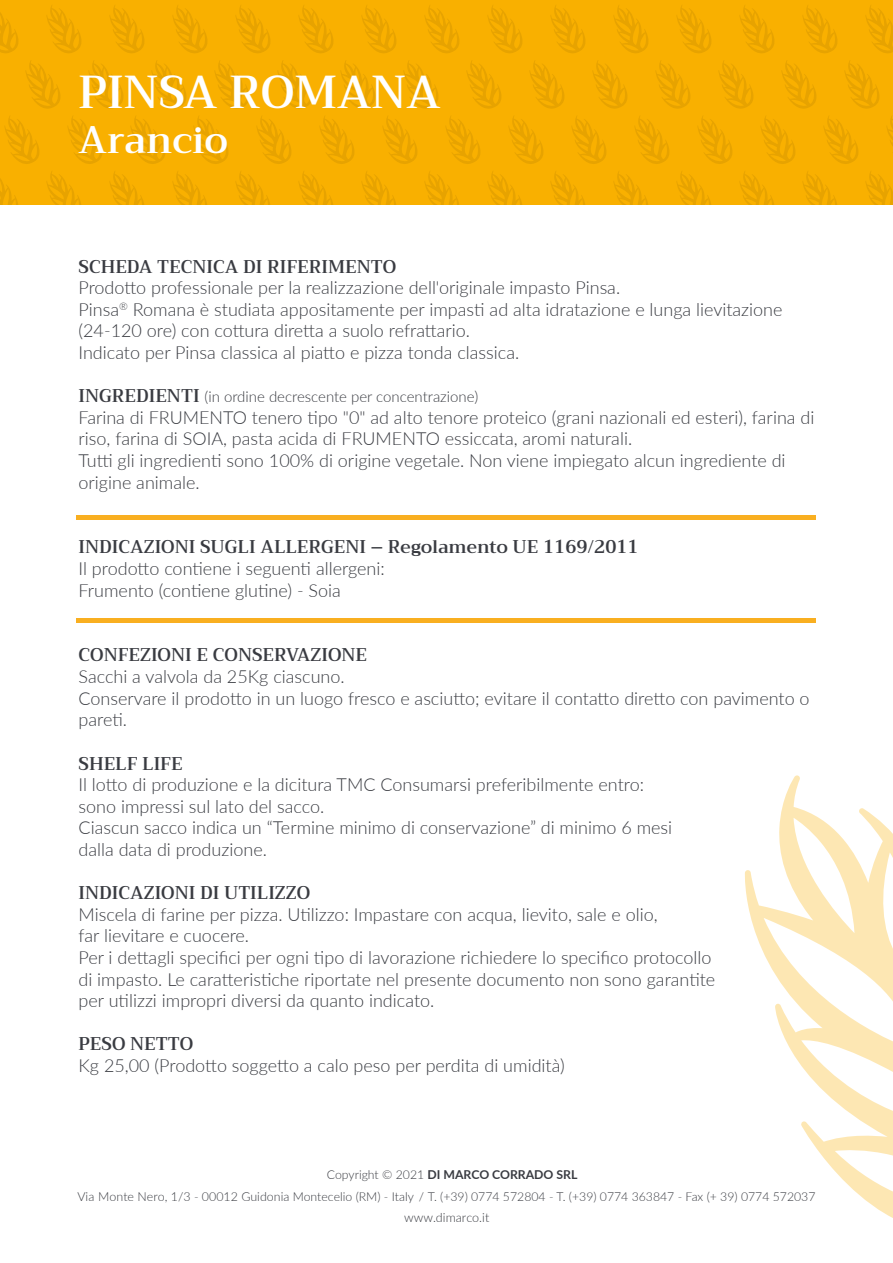
<style>
.page{position:relative;width:893px;height:1263px;background:#fff}
.page>*{position:absolute;margin:0;border:0;box-sizing:border-box;transform-origin:0 0}
.t1{font:600 45px "Trirong";color:#fff}
.t2{font:600 37.5px "Trirong";color:#fff}
.t3{font:300 18px/21.6px "Lato";color:#393b41}
.t4{font:600 18px "Trirong";color:#393b41}
.t5{font:300 15px "Lato";color:#393b41}
.t6{font:300 12.6px "Lato";color:#393b41}
.t7{font:300 12.3px/21.5px "Lato";color:#393b41}
.s1{font-family:"Trirong";font-weight:600;font-size:18px}
.s2{font-weight:700}
.s3{font-size:12.45px}
</style>
<div class="page">
<svg style="left:0;top:0;width:893px;height:205px;background:#f5ad00"></svg>
<div style="left:77px;top:515px;width:739px;height:5px;background:#f9af20"></div>
<div style="left:77px;top:618px;width:739px;height:5px;background:#f9af20"></div>
<svg style="left:745px;top:775px;width:148px;height:443px"></svg>
<h1 class="t1" style="left:79px;top:56px;width:364px">PINSA ROMANA</h1>
<h2 class="t2" style="left:79px;top:110px;width:151px">Arancio</h2>
<p class="t4" style="left:79px;top:252px;width:319px">SCHEDA TECNICA DI RIFERIMENTO</p>
<p class="t3" style="left:79px;top:276px;width:705px">Prodotto professionale per la realizzazione dell'originale impasto Pinsa.<br>Pinsa<sup>®</sup> Romana è studiata appositamente per impasti ad alta idratazione e lunga lievitazione (24-120 ore) con cottura diretta a suolo refrattario.<br>Indicato per Pinsa classica al piatto e pizza tonda classica.</p>
<p class="t5" style="left:79px;top:386px;width:401px"><span class="s1">INGREDIENTI</span> (in ordine decrescente per concentrazione)</p>
<p class="t3" style="left:79px;top:406px;width:737px">Farina di FRUMENTO tenero tipo "0" ad alto tenore proteico (grani nazionali ed esteri), farina di riso, farina di SOIA, pasta acida di FRUMENTO essiccata, aromi naturali.<br>Tutti gli ingredienti sono 100% di origine vegetale. Non viene impiegato alcun ingrediente di origine animale.</p>
<p class="t4" style="left:79px;top:533px;width:562px">INDICAZIONI SUGLI ALLERGENI – Regolamento UE 1169/2011</p>
<p class="t3" style="left:79px;top:557px;width:308px">Il prodotto contiene i seguenti allergeni:<br>Frumento (contiene glutine) - Soia</p>
<p class="t4" style="left:79px;top:641px;width:290px">CONFEZIONI E CONSERVAZIONE</p>
<p class="t3" style="left:79px;top:665px;width:733px">Sacchi a valvola da 25Kg ciascuno.<br>Conservare il prodotto in un luogo fresco e asciutto; evitare il contatto diretto con pavimento o pareti.</p>
<p class="t4" style="left:79px;top:749px;width:106px">SHELF LIFE</p>
<p class="t3" style="left:79px;top:773px;width:595px">Il lotto di produzione e la dicitura TMC Consumarsi preferibilmente entro: sono impressi sul lato del sacco.<br>Ciascun sacco indica un “Termine minimo di conservazione” di minimo 6 mesi dalla data di produzione.</p>
<p class="t4" style="left:79px;top:878px;width:233px">INDICAZIONI DI UTILIZZO</p>
<p class="t3" style="left:79px;top:903px;width:638px">Miscela di farine per pizza. Utilizzo: Impastare con acqua, lievito, sale e olio,<br>far lievitare e cuocere.<br>Per i dettagli specifici per ogni tipo di lavorazione richiedere lo specifico protocollo di impasto. Le caratteristiche riportate nel presente documento non sono garantite per utilizzi impropri diversi da quanto indicato.</p>
<p class="t4" style="left:79px;top:1029px;width:116px">PESO NETTO</p>
<p class="t3" style="left:79px;top:1054px;width:488px">Kg 25,00 (Prodotto soggetto a calo peso per perdita di umidità)</p>
<p class="t7" style="left:77px;top:1164px;width:740px;text-indent:249px">Copyright © 2021 <span class="s2">DI MARCO CORRADO SRL<br></span><span class="s3">Via Monte Nero, 1/3 - 00012 Guidonia</span> Montecelio (RM) - Italy / T. (+39) 0774 572804 - T. (+39) 0774 363847 - Fax (+ 39) 0774 572037</p>
<p class="t6" style="left:404px;top:1209px;width:87px">www.dimarco.it</p>
</div>
